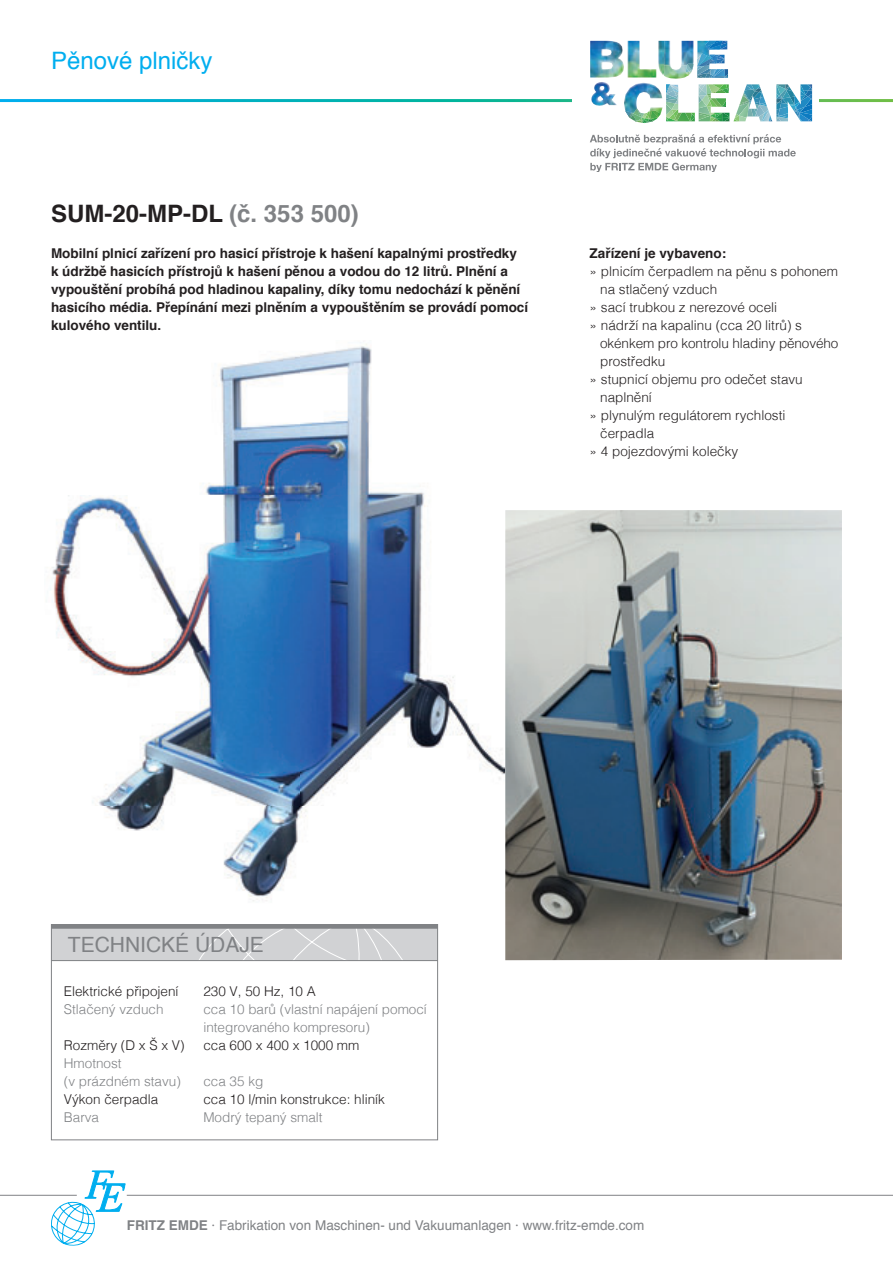
<style>
.page{position:relative;width:893px;height:1263px;background:#fff}
.page>*{position:absolute;margin:0;border:0;box-sizing:border-box;transform-origin:0 0}
.t1{font:700 24px "Helvetica";color:#231f20}
.t2{font:24px "Helvetica";color:#00aeef}
.t3{font:21px "Helvetica";color:#808285}
.t4{font:300 13.5px "Helvetica";color:#231f20}
.t5{font:700 13.5px/18px "Helvetica";color:#231f20}
.t6{font:300 13.5px/18px "Helvetica";color:#808285}
.t7{font:13.5px "Helvetica";color:#808285}
.s1{color:#808285}
.s2{font-weight:700}
</style>
<div class="page">
<img style="left:625px;top:41px;width:187px;height:82px">
<svg style="left:590px;top:134px;width:206px;height:38px"></svg>
<img style="left:590px;top:41px;width:74px;height:37px">
<img style="left:664px;top:41px;width:49px;height:24px">
<img style="left:664px;top:65px;width:24px;height:22px">
<hr style="left:0;top:1195px;width:893px;height:1px;background:#808285">
<svg style="left:51px;top:1170px;width:76px;height:76px"></svg>
<div style="left:51px;top:924px;width:387px;height:36px;background:#d1d2d4"></div>
<svg style="left:199px;top:929px;width:204px;height:31px"></svg>
<div style="left:51px;top:924px;width:387px;height:5px;background:#808285"></div>
<hr style="left:51px;top:960px;width:387px;height:1px;background:#808285">
<img style="left:50px;top:344px;width:455px;height:557px">
<img style="left:505px;top:510px;width:337px;height:450px">
<h1 class="t2" style="left:51px;top:42px;width:163px">Pěnové plničky</h1>
<h1 class="t1" style="left:51px;top:194px;width:309px">SUM-20-MP-DL <span class="s1">(č. 353 500)</span></h1>
<p class="t5" style="left:51px;top:245px;width:479px">Mobilní plnicí zařízení pro hasicí přístroje k hašení kapalnými prostředky<br>k údržbě hasicích přístrojů k hašení pěnou a vodou do 12 litrů. Plnění a vypouštění probíhá pod hladinou kapaliny, díky tomu nedochází k pěnění hasicího média. Přepínání mezi plněním a vypouštěním se provádí pomocí kulového ventilu.</p>
<p class="t5" style="left:590px;top:245px;width:138px">Zařízení je vybaveno:</p>
<p class="t4" style="left:590px;top:260px;width:250px">» plnicím čerpadlem na pěnu s pohonem</p>
<p class="t4" style="left:600px;top:278px;width:119px">na stlačený vzduch</p>
<p class="t4" style="left:590px;top:296px;width:189px">» sací trubkou z nerezové oceli</p>
<p class="t4" style="left:590px;top:314px;width:214px">» nádrží na kapalinu (cca 20 litrů) s</p>
<p class="t4" style="left:600px;top:332px;width:240px">okénkem pro kontrolu hladiny pěnového</p>
<p class="t4" style="left:600px;top:350px;width:67px">prostředku</p>
<p class="t4" style="left:590px;top:368px;width:215px">» stupnicí objemu pro odečet stavu</p>
<p class="t4" style="left:600px;top:386px;width:53px">naplnění</p>
<p class="t4" style="left:590px;top:404px;width:197px">» plynulým regulátorem rychlosti</p>
<p class="t4" style="left:600px;top:422px;width:56px">čerpadla</p>
<p class="t4" style="left:590px;top:440px;width:150px">» 4 pojezdovými kolečky</p>
<h2 class="t3" style="left:68px;top:929px;width:198px">TECHNICKÉ ÚDAJE</h2>
<p class="t4" style="left:64px;top:980px;width:116px">Elektrické připojení</p>
<p class="t4" style="left:203px;top:980px;width:114px">230 V, 50 Hz, 10 A</p>
<p class="t6" style="left:64px;top:999px;width:101px">Stlačený vzduch</p>
<p class="t6" style="left:203px;top:999px;width:225px">cca 10 barů (vlastní napájení pomocí integrovaného kompresoru)</p>
<p class="t4" style="left:64px;top:1034px;width:122px">Rozměry (D x Š x V)</p>
<p class="t4" style="left:203px;top:1034px;width:158px">cca 600 x 400 x 1000 mm</p>
<p class="t6" style="left:64px;top:1053px;width:119px">Hmotnost<br>(v prázdném stavu)</p>
<p class="t6" style="left:203px;top:1071px;width:62px">cca 35 kg</p>
<p class="t4" style="left:64px;top:1088px;width:96px">Výkon čerpadla</p>
<p class="t4" style="left:203px;top:1088px;width:183px">cca 10 l/min konstrukce: hliník</p>
<p class="t6" style="left:64px;top:1107px;width:37px">Barva</p>
<p class="t6" style="left:203px;top:1107px;width:121px">Modrý tepaný smalt</p>
<p class="t7" style="left:127px;top:1215px;width:519px"><span class="s2">FRITZ EMDE</span> · Fabrikation von Maschinen- und Vakuumanlagen · www.fritz-emde.com</p>
</div>
